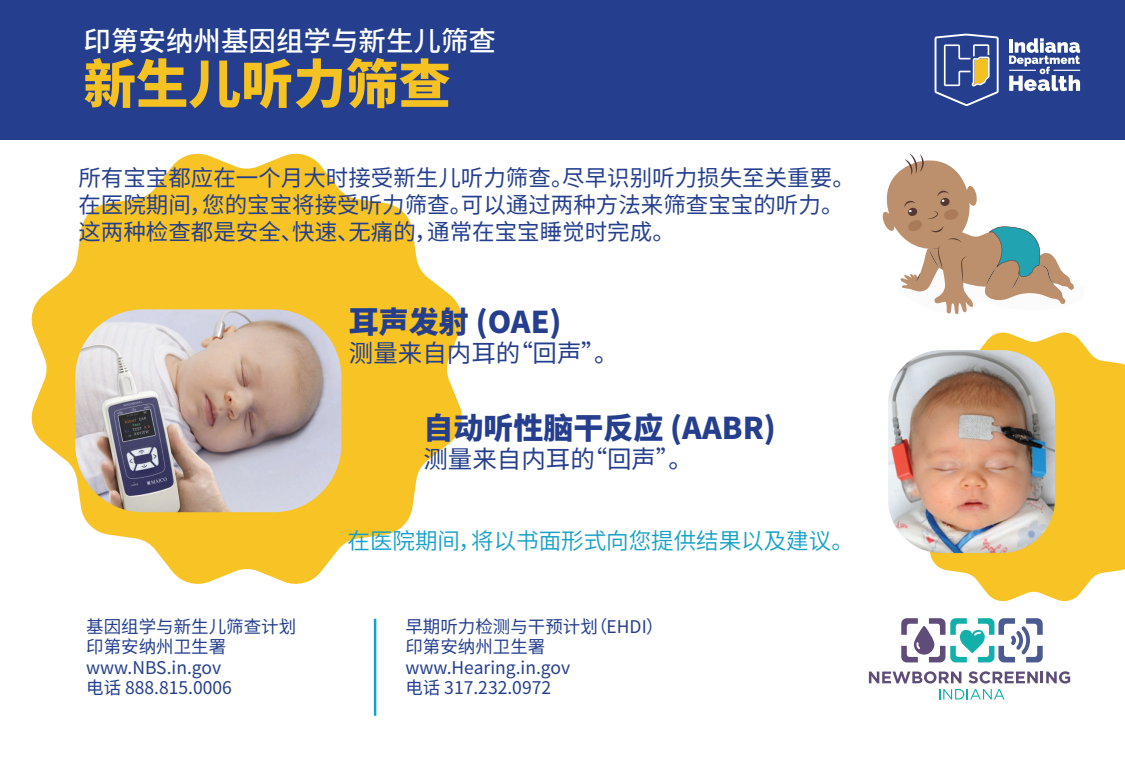
<style>
.page{position:relative;width:1125px;height:765px;background:#fff}
.page>*{position:absolute;margin:0;border:0;box-sizing:border-box;transform-origin:0 0}
.t1{font:900 52.5px "Noto Sans CJ Ksc";color:#f6c222}
.t2{font:900 30px "Noto Sans CJ Ksc";color:#253f8e}
.t3{font:500 27.5px "Noto Sans CJ Ksc";color:#fff}
.t4{font:24.5px "Noto Sans CJ Ksc";color:#253f8e}
.t5{font:22.5px/27px "Noto Sans CJ Ksc";color:#253f8e}
.t6{font:600 22.5px "Noto Sans CJ Ksc";color:#14a1c8}
.t7{font:17.5px "Noto Sans CJ Ksc";color:#253f8e}
</style>
<div class="page">
<div style="left:0;top:0;width:1125px;height:139px;background:#253f8e"></div>
<svg style="left:935px;top:34px;width:64px;height:72px"></svg>
<svg style="left:1009px;top:38px;width:71px;height:53px"></svg>
<svg style="left:32px;top:154px;width:430px;height:430px;fill:#f7c325"></svg>
<img style="left:75px;top:309px;width:266px;height:203px">
<svg style="left:883px;top:153px;width:191px;height:161px"></svg>
<hr style="left:374px;top:619px;width:2px;height:97px;background:#14a1c8">
<svg style="left:869px;top:671px;width:201px;height:29px"></svg>
<svg style="left:901px;top:618px;width:142px;height:44px"></svg>
<svg style="left:930px;top:333px;width:195px;height:268px;fill:#f7c325"></svg>
<img style="left:888px;top:350px;width:167px;height:203px">
<p class="t3" style="left:84px;top:25px;width:414px">印第安纳州基因组学与新生儿筛查</p>
<p class="t1" style="left:84px;top:54px;width:369px">新生儿听力筛查</p>
<p class="t5" style="left:78px;top:165px;width:778px">所有宝宝都应在一个月大时接受新生儿听力筛查。尽早识别听力损失至关重要。在医院期间，您的宝宝将接受听力筛查。可以通过两种方法来筛查宝宝的听力。这两种检查都是安全、快速、无痛的，通常在宝宝睡觉时完成。</p>
<p class="t2" style="left:349px;top:305px;width:214px">耳声发射 (OAE)</p>
<p class="t4" style="left:349px;top:339px;width:271px">测量来自内耳的“回声”。</p>
<p class="t2" style="left:423px;top:411px;width:354px">自动听性脑干反应 (AABR)</p>
<p class="t4" style="left:423px;top:446px;width:271px">测量来自内耳的“回声”。</p>
<p class="t7" style="left:86px;top:617px;width:211px">基因组学与新生儿筛查计划</p>
<p class="t7" style="left:86px;top:637px;width:141px">印第安纳州卫生署</p>
<p class="t7" style="left:86px;top:658px;width:136px">www.NBS.in.gov</p>
<p class="t7" style="left:86px;top:678px;width:147px">电话 888.815.0006</p>
<p class="t6" style="left:348px;top:528px;width:508px">在医院期间，将以书面形式向您提供结果以及建议。</p>
<p class="t7" style="left:405px;top:617px;width:260px">早期听力检测与干预计划（EHDI）</p>
<p class="t7" style="left:405px;top:637px;width:141px">印第安纳州卫生署</p>
<p class="t7" style="left:405px;top:658px;width:166px">www.Hearing.in.gov</p>
<p class="t7" style="left:405px;top:678px;width:147px">电话 317.232.0972</p>
</div>
